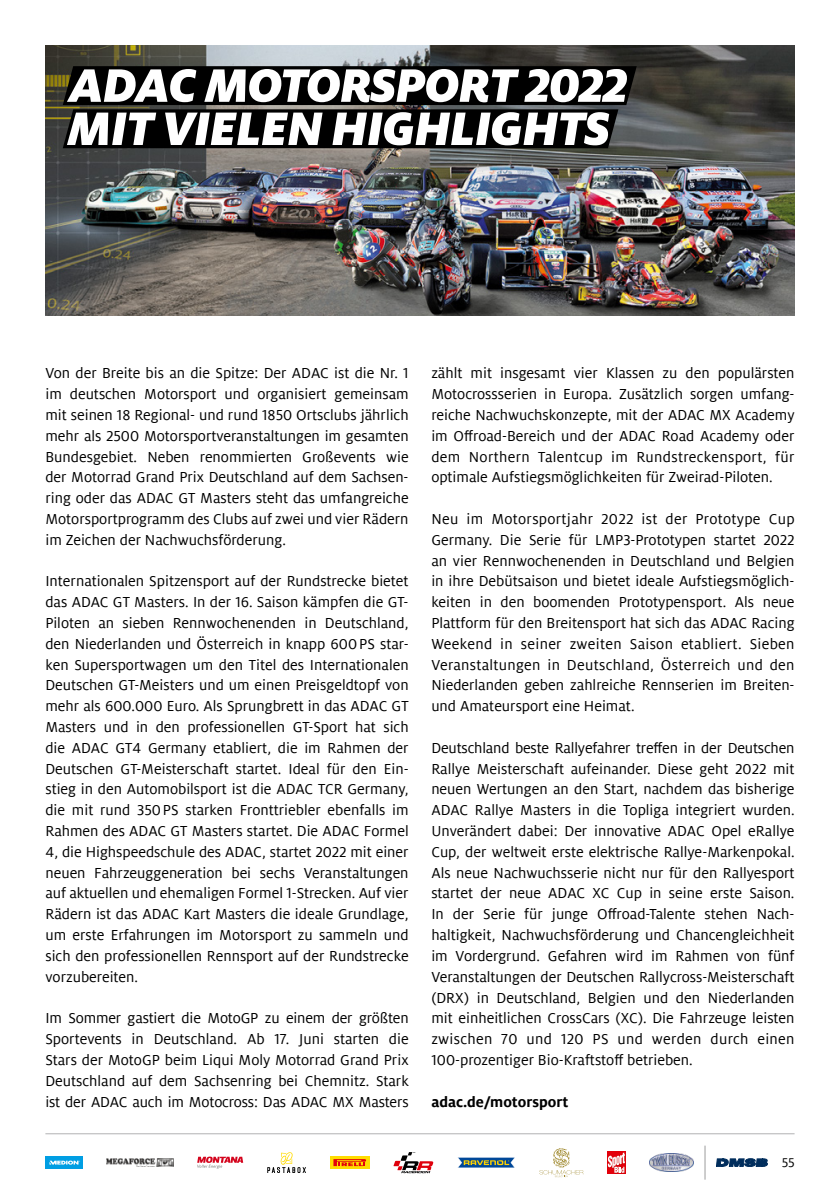
<style>
.page{position:relative;width:840px;height:1191px;background:#fff}
.page>*{position:absolute;margin:0;border:0;box-sizing:border-box;transform-origin:0 0}
.t1{font:italic 900 52px "Milo ADAC";letter-spacing:-.02em;color:#fff}
.t2{font:16px/20.8px "Milo ADAC";color:#000;text-align:justify}
.t3{font:700 16px "Milo ADAC";color:#000}
.t4{font:14px "Milo ADAC";color:#000}
</style>
<div class="page">
<hr style="left:45px;top:1133px;width:749px;height:1px;background:#b1b2b3">
<img style="left:45px;top:45px;width:749px;height:271px">
<svg style="left:63px;top:66px;width:573px;height:82px;background:#090908"></svg>
<hr style="left:704px;top:1145px;width:1px;height:34px;background:#9c9c9d">
<svg style="left:716px;top:1158px;width:51px;height:8px"></svg>
<svg style="left:539px;top:1148px;width:44px;height:29px"></svg>
<svg style="left:393px;top:1152px;width:40px;height:21px"></svg>
<img style="left:649px;top:1153px;width:44px;height:18px">
<svg style="left:607px;top:1151px;width:18px;height:23px"></svg>
<img style="left:624px;top:1152px;width:1px;height:16px">
<svg style="left:607px;top:1152px;width:17px;height:21px"></svg>
<svg style="left:197px;top:1156px;width:46px;height:12px"></svg>
<img style="left:107px;top:1158px;width:66px;height:8px">
<svg style="left:457px;top:1157px;width:58px;height:11px"></svg>
<div style="left:45px;top:1156px;width:38px;height:12px;background:#009ee3"></div>
<svg style="left:49px;top:1160px;width:31px;height:4px"></svg>
<svg style="left:330px;top:1156px;width:39px;height:12px"></svg>
<svg style="left:333px;top:1159px;width:33px;height:7px"></svg>
<svg style="left:267px;top:1152px;width:39px;height:21px"></svg>
<h1 class="t1" style="left:69px;top:55px;width:560px">ADAC MOTORSPORT 2022</h1>
<h1 class="t1" style="left:67px;top:98px;width:544px">MIT VIELEN HIGHLIGHTS</h1>
<p class="t2" style="left:45px;top:363px;width:364px">Von der Breite bis an die Spitze: Der ADAC ist die Nr. 1 im deutschen Motorsport und organisiert gemeinsam mit seinen 18 Regional- und rund 1850 Ortsclubs jährlich mehr als 2500 Motorsportveranstaltungen im gesamten Bundesgebiet. Neben renommierten Großevents wie der Motorrad Grand Prix Deutschland auf dem Sachsen&shy;ring oder das ADAC GT Masters steht das umfangreiche Motorsportprogramm des Clubs auf zwei und vier Rädern im Zeichen der Nachwuchsförderung.</p>
<p class="t2" style="left:45px;top:571px;width:364px">Internationalen Spitzensport auf der Rundstrecke bietet das ADAC GT Masters. In der 16. Saison kämpfen die GT-Piloten an sieben Rennwochenenden in Deutschland, den Niederlanden und Österreich in knapp 600PS star&shy;ken Supersportwagen um den Titel des Internationalen Deutschen GT-Meisters und um einen Preisgeldtopf von mehr als 600.000 Euro. Als Sprungbrett in das ADAC GT Masters und in den professionellen GT-Sport hat sich die ADAC GT4 Germany etabliert, die im Rahmen der Deutschen GT-Meisterschaft startet. Ideal für den Ein&shy;stieg in den Automobilsport ist die ADAC TCR Germany, die mit rund 350PS starken Fronttriebler ebenfalls im Rahmen des ADAC GT Masters startet. Die ADAC Formel 4, die Highspeedschule des ADAC, startet 2022 mit einer neuen Fahrzeuggeneration bei sechs Veranstaltungen auf aktuellen und ehemaligen Formel 1-Strecken. Auf vier Rädern ist das ADAC Kart Masters die ideale Grundlage, um erste Erfahrungen im Motorsport zu sammeln und sich den professionellen Rennsport auf der Rundstrecke vorzubereiten.</p>
<p class="t2" style="left:45px;top:1008px;width:364px">Im Sommer gastiert die MotoGP zu einem der größten Sportevents in Deutschland. Ab 17. Juni starten die Stars der MotoGP beim Liqui Moly Motorrad Grand Prix Deutschland auf dem Sachsenring bei Chemnitz. Stark ist der ADAC auch im Motocross: Das ADAC MX Masters</p>
<p class="t2" style="left:431px;top:363px;width:364px">zählt mit insgesamt vier Klassen zu den populärsten Motocrossserien in Europa. Zusätzlich sorgen umfang&shy;reiche Nachwuchskonzepte, mit der ADAC MX Academy im Offroad-Bereich und der ADAC Road Academy oder dem Northern Talentcup im Rundstreckensport, für optimale Aufstiegsmöglichkeiten für Zweirad-Piloten.</p>
<p class="t2" style="left:431px;top:509px;width:364px">Neu im Motorsportjahr 2022 ist der Prototype Cup Germany. Die Serie für LMP3-Prototypen startet 2022 an vier Rennwochenenden in Deutschland und Belgien in ihre Debütsaison und bietet ideale Aufstiegsmöglich&shy;keiten in den boomenden Prototypensport. Als neue Plattform für den Breitensport hat sich das ADAC Racing Weekend in seiner zweiten Saison etabliert. Sieben Veranstaltungen in Deutschland, Österreich und den Niederlanden geben zahlreiche Rennserien im Breiten&shy;und Amateursport eine Heimat.</p>
<p class="t2" style="left:431px;top:737px;width:364px">Deutschland beste Rallyefahrer treffen in der Deutschen Rallye Meisterschaft aufeinander. Diese geht 2022 mit neuen Wertungen an den Start, nachdem das bisherige ADAC Rallye Masters in die Topliga integriert wurden.<br>Unverändert dabei: Der innovative ADAC Opel eRallye Cup, der weltweit erste elektrische Rallye-Markenpokal.<br>Als neue Nachwuchsserie nicht nur für den Rallyesport startet der neue ADAC XC Cup in seine erste Saison.<br>In der Serie für junge Offroad-Talente stehen Nach&shy;haltigkeit, Nachwuchsförderung und Chancengleichheit im Vordergrund. Gefahren wird im Rahmen von fünf Veranstaltungen der Deutschen Rallycross-Meisterschaft (DRX) in Deutschland, Belgien und den Niederlanden mit einheitlichen CrossCars (XC). Die Fahrzeuge leisten zwischen 70 und 120 PS und werden durch einen 100-prozentiger Bio-Kraftstoff betrieben.</p>
<p class="t3" style="left:431px;top:1092px;width:138px">adac.de/motorsport</p>
<p class="t4" style="left:781px;top:1155px;width:14px">55</p>
</div>
